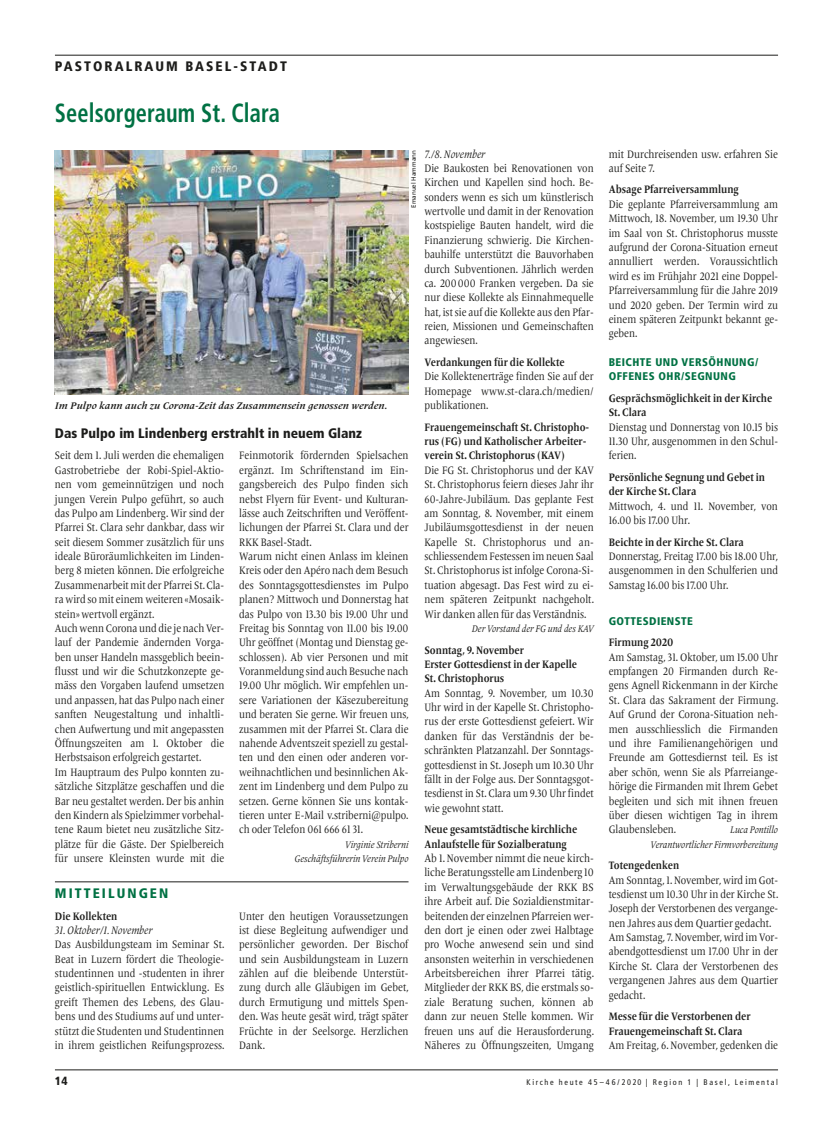
<style>
.page{position:relative;width:833px;height:1134px;background:#fff}
.page>*{position:absolute;margin:0;border:0;box-sizing:border-box;transform-origin:0 0}
.t1{font:700 condensed 26.25px "Frutiger";letter-spacing:.005em;color:#007143;scale:.85 1}
.t2{font:900 condensed 13.75px "Frutiger";color:#1d1d1b}
.t3{font:900 condensed 13.75px "Frutiger";letter-spacing:.15em;color:#1d1d1b}
.t4{font:900 condensed 13.75px "Frutiger";letter-spacing:.15em;color:#007143}
.t5{font:900 condensed 11.88px "Frutiger";color:#1d1d1b}
.t6{font:11.25px/14.4px "Frutiger Serif LT Pro";color:#1d1d1b;text-align:justify;scale:.85 1}
.t7{font:11.25px/14.4px "Frutiger Serif LT Pro";color:#1d1d1b;text-align:justify;scale:.86 1}
.t8{font:700 11.25px/14.4px "Frutiger Serif LT Pro";color:#1d1d1b;scale:.85 1}
.t9{font:italic 11.25px "Frutiger Serif LT Pro";color:#1d1d1b;scale:.85 1}
.t10{font:900 condensed 11.12px/14.4px "Frutiger";letter-spacing:.04em;color:#007143}
.t11{font:italic 10px/14.4px "Frutiger Serif LT Pro";color:#1d1d1b;text-align:right;scale:.85 1}
.t12{font:italic 700 10px "Frutiger Serif LT Pro";letter-spacing:.01em;color:#1d1d1b}
.t13{font:condensed 8.12px "Frutiger";letter-spacing:.2em;color:#1d1d1b}
.t14{font:6.25px "Frutiger";color:#1d1d1b}
</style>
<div class="page">
<hr style="left:55px;top:1070px;width:723px;height:1px;background:#1d1d1b">
<hr style="left:55px;top:55px;width:723px;height:1px;background:#1d1d1b">
<img style="left:55px;top:150px;width:353px;height:245px">
<hr style="left:55px;top:882px;width:353px;height:1px;background:#1d1d1b">
<p class="t3" style="left:55px;top:58px;width:233px">PASTORALRAUM BASEL-STADT</p>
<h1 class="t1" style="left:55px;top:97px;width:266px">Seelsorgeraum St. Clara</h1>
<p class="t14" style="left:410px;top:208px;width:59px;rotate:-90deg">Emanuel Hammann</p>
<p class="t9" style="left:424px;top:147px;width:73px">7./8. November</p>
<p class="t6" style="left:424px;top:161px;width:201px">Die Baukosten bei Renovationen von Kirchen und Kapellen sind hoch. Be&shy;sonders wenn es sich um künstlerisch wertvolle und damit in der Renovation kostspielige Bauten handelt, wird die Finanzierung schwierig. Die Kirchen&shy;bauhilfe unterstützt die Bauvorhaben durch Subventionen. Jährlich werden ca. 200000 Franken vergeben. Da sie nur diese Kollekte als Einnahmequelle hat, ist sie auf die Kollekte aus den Pfar&shy;reien, Missionen und Gemeinschaften angewiesen.</p>
<p class="t8" style="left:424px;top:355px;width:166px">Verdankungen für die Kollekte</p>
<p class="t6" style="left:424px;top:370px;width:201px">Die Kollektenerträge finden Sie auf der Homepage www.st-clara.ch/medien/ publikationen.</p>
<p class="t8" style="left:424px;top:420px;width:195px">Frauengemeinschaft St. Christopho&shy;rus (FG) und Katholischer Arbeiter&shy;verein St. Christophorus (KAV)</p>
<p class="t6" style="left:424px;top:463px;width:201px">Die FG St. Christophorus und der KAV St. Christophorus feiern dieses Jahr ihr 60-Jahre-Jubiläum. Das geplante Fest am Sonntag, 8. November, mit einem Jubiläumsgottesdienst in der neuen Kapelle St. Christophorus und an&shy;schliessendem Festessen im neuen Saal St. Christophorus ist infolge Corona-Si&shy;tuation abgesagt. Das Fest wird zu ei&shy;nem späteren Zeitpunkt nachgeholt.<br>Wir danken allen für das Verständnis.</p>
<p class="t11" style="left:472px;top:621px;width:145px">Der Vorstand der FG und des KAV</p>
<p class="t8" style="left:424px;top:643px;width:181px">Sonntag, 9. November<br>Erster Gottesdienst in der Kapelle<br>St. Christophorus</p>
<p class="t6" style="left:424px;top:686px;width:201px">Am Sonntag, 9. November, um 10.30<br>Uhr wird in der Kapelle St. Christopho&shy;rus der erste Gottesdienst gefeiert. Wir danken für das Verständnis der be&shy;schränkten Platzanzahl. Der Sonntags&shy;gottesdienst in St. Joseph um 10.30 Uhr fällt in der Folge aus. Der Sonntagsgot&shy;tesdienst in St. Clara um 9.30 Uhr findet wie gewohnt statt.</p>
<p class="t8" style="left:424px;top:822px;width:181px">Neue gesamtstädtische kirchliche<br>Anlaufstelle für Sozialberatung</p>
<p class="t7" style="left:424px;top:851px;width:199px">Ab 1. November nimmt die neue kirch&shy;liche Beratungsstelle am Lindenberg 10 im Verwaltungsgebäude der RKK BS ihre Arbeit auf. Die Sozialdienstmitar&shy;beitenden der einzelnen Pfarreien wer&shy;den dort je einen oder zwei Halbtage pro Woche anwesend sein und sind ansonsten weiterhin in verschiedenen Arbeitsbereichen ihrer Pfarrei tätig.<br>Mitglieder der RKK BS, die erstmals so&shy;ziale Beratung suchen, können ab dann zur neuen Stelle kommen. Wir freuen uns auf die Herausforderung.<br>Näheres zu Öffnungszeiten, Umgang</p>
<p class="t12" style="left:55px;top:400px;width:334px">Im Pulpo kann auch zu Corona-Zeit das Zusammensein genossen werden.</p>
<p class="t2" style="left:55px;top:425px;width:308px">Das Pulpo im Lindenberg erstrahlt in neuem Glanz</p>
<p class="t6" style="left:55px;top:449px;width:201px;text-align:left">Seit dem 1. Juli werden die ehemaligen Gastrobetriebe der Robi-Spiel-Aktio&shy;nen vom gemeinnützigen und noch jungen Verein Pulpo geführt, so auch das Pulpo am Lindenberg. Wir sind der Pfarrei St. Clara sehr dankbar, dass wir seit diesem Sommer zusätzlich für uns ideale Büroräumlichkeiten im Linden&shy;berg 8 mieten können. Die erfolgreiche Zusammenarbeit mit der Pfarrei St. Cla&shy;ra wird so mit einem weiteren «Mosaik&shy;stein» wertvoll ergänzt.<br>Auch wenn Corona und die je nach Ver&shy;lauf der Pandemie ändernden Vorga&shy;ben unser Handeln massgeblich beein&shy;flusst und wir die Schutzkonzepte ge&shy;mäss den Vorgaben laufend umsetzen und anpassen, hat das Pulpo nach einer sanften Neugestaltung und inhaltli&shy;chen Aufwertung und mit angepassten Öffnungszeiten am 1. Oktober die Herbstsaison erfolgreich gestartet.<br>Im Hauptraum des Pulpo konnten zu&shy;sätzliche Sitzplätze geschaffen und die Bar neu gestaltet werden. Der bis anhin den Kindern als Spielzimmer vorbehal&shy;tene Raum bietet neu zusätzliche Sitz&shy;plätze für die Gäste. Der Spielbereich für unsere Kleinsten wurde mit die</p>
<p class="t6" style="left:239px;top:449px;width:201px;text-align:left">Feinmotorik fördernden Spielsachen ergänzt. Im Schriftenstand im Ein&shy;gangsbereich des Pulpo finden sich nebst Flyern für Event- und Kulturan&shy;lässe auch Zeitschriften und Veröffent&shy;lichungen der Pfarrei St. Clara und der RKK Basel-Stadt.<br>Warum nicht einen Anlass im kleinen Kreis oder den Apéro nach dem Besuch des Sonntagsgottesdienstes im Pulpo planen? Mittwoch und Donnerstag hat das Pulpo von 13.30 bis 19.00 Uhr und Freitag bis Sonntag von 11.00 bis 19.00<br>Uhr geöffnet (Montag und Dienstag ge&shy;schlossen). Ab vier Personen und mit Voranmeldung sind auch Besuche nach 19.00 Uhr möglich. Wir empfehlen un&shy;sere Variationen der Käsezubereitung und beraten Sie gerne. Wir freuen uns, zusammen mit der Pfarrei St. Clara die nahende Adventszeit speziell zu gestal&shy;ten und den einen oder anderen vor&shy;weihnachtlichen und besinnlichen Ak&shy;zent im Lindenberg und dem Pulpo zu setzen. Gerne können Sie uns kontak&shy;tieren unter E-Mail v.striberni@pulpo. ch oder Telefon 061 666 61 31.</p>
<p class="t11" style="left:294px;top:837px;width:136px">Virginie Striberni<br>Geschäftsführerin Verein Pulpo</p>
<p class="t4" style="left:55px;top:885px;width:115px">MITTEILUNGEN</p>
<p class="t8" style="left:55px;top:909px;width:75px">Die Kollekten</p>
<p class="t9" style="left:55px;top:923px;width:116px">31. Oktober/1. November</p>
<p class="t6" style="left:55px;top:937px;width:201px">Das Ausbildungsteam im Seminar St.<br>Beat in Luzern fördert die Theologie&shy;studentinnen und -studenten in ihrer geistlich-spirituellen Entwicklung. Es greift Themen des Lebens, des Glau&shy;bens und des Studiums auf und unter&shy;stützt die Studenten und Studentinnen in ihrem geistlichen Reifungsprozess.</p>
<p class="t6" style="left:239px;top:909px;width:201px">Unter den heutigen Voraussetzungen ist diese Begleitung aufwendiger und persönlicher geworden. Der Bischof und sein Ausbildungsteam in Luzern zählen auf die bleibende Unterstüt&shy;zung durch alle Gläubigen im Gebet, durch Ermutigung und mittels Spen&shy;den. Was heute gesät wird, trägt später Früchte in der Seelsorge. Herzlichen Dank.</p>
<p class="t7" style="left:609px;top:147px;width:198px">mit Durchreisenden usw. erfahren Sie auf Seite 7.</p>
<p class="t8" style="left:609px;top:183px;width:154px">Absage Pfarreiversammlung</p>
<p class="t6" style="left:609px;top:197px;width:201px">Die geplante Pfarreiversammlung am Mittwoch, 18. November, um 19.30 Uhr im Saal von St. Christophorus musste aufgrund der Corona-Situation erneut annulliert werden. Voraussichtlich wird es im Frühjahr 2021 eine Doppel-Pfarreiversammlung für die Jahre 2019 und 2020 geben. Der Termin wird zu einem späteren Zeitpunkt bekannt ge&shy;geben.</p>
<p class="t10" style="left:609px;top:355px;width:151px">BEICHTE UND VERSÖHNUNG/<br>OFFENES OHR/SEGNUNG</p>
<p class="t8" style="left:609px;top:391px;width:194px">Gesprächsmöglichkeit in der Kirche<br>St. Clara</p>
<p class="t6" style="left:609px;top:420px;width:201px">Dienstag und Donnerstag von 10.15 bis 11.30 Uhr, ausgenommen in den Schul&shy;ferien.</p>
<p class="t8" style="left:609px;top:470px;width:185px">Persönliche Segnung und Gebet in der Kirche St. Clara</p>
<p class="t6" style="left:609px;top:499px;width:201px">Mittwoch, 4. und 11. November, von<br>16.00 bis 17.00 Uhr.</p>
<p class="t8" style="left:609px;top:535px;width:160px">Beichte in der Kirche St. Clara</p>
<p class="t6" style="left:609px;top:549px;width:201px">Donnerstag, Freitag 17.00 bis 18.00 Uhr, ausgenommen in den Schulferien und Samstag 16.00 bis 17.00 Uhr.</p>
<p class="t10" style="left:609px;top:614px;width:86px">GOTTESDIENSTE</p>
<p class="t8" style="left:609px;top:635px;width:78px">Firmung 2020</p>
<p class="t6" style="left:609px;top:650px;width:201px">Am Samstag, 31. Oktober, um 15.00 Uhr empfangen 20 Firmanden durch Re&shy;gens Agnell Rickenmann in der Kirche St. Clara das Sakrament der Firmung.<br>Auf Grund der Corona-Situation neh&shy;men ausschliesslich die Firmanden und ihre Familienangehörigen und Freunde am Gottesdiernst teil. Es ist aber schön, wenn Sie als Pfarreiange&shy;hörige die Firmanden mit Ihrem Gebet begleiten und sich mit ihnen freuen über diesen wichtigen Tag in ihrem Glaubensleben.</p>
<p class="t11" style="left:650px;top:823px;width:151px">Luca Pontillo<br>Verantwortlicher Firmvorbereitung</p>
<p class="t8" style="left:609px;top:858px;width:84px">Totengedenken</p>
<p class="t6" style="left:609px;top:873px;width:201px;text-align:left">Am Sonntag, 1. November, wird im Got&shy;tesdienst um 10.30 Uhr in der Kirche St.<br>Joseph der Verstorbenen des vergange&shy;nen Jahres aus dem Quartier gedacht.<br>Am Samstag, 7. November, wird im Vor&shy;abendgottesdienst um 17.00 Uhr in der Kirche St. Clara der Verstorbenen des vergangenen Jahres aus dem Quartier gedacht.</p>
<p class="t8" style="left:609px;top:1009px;width:168px">Messe für die Verstorbenen der<br>Frauengemeinschaft St. Clara</p>
<p class="t6" style="left:609px;top:1038px;width:201px">Am Freitag, 6. November, gedenken die</p>
<p class="t5" style="left:55px;top:1074px;width:14px">14</p>
<p class="t13" style="left:526px;top:1077px;width:253px">Kirche heute 45–46/2020 | Region 1 | Basel, Leimental</p>
</div>
